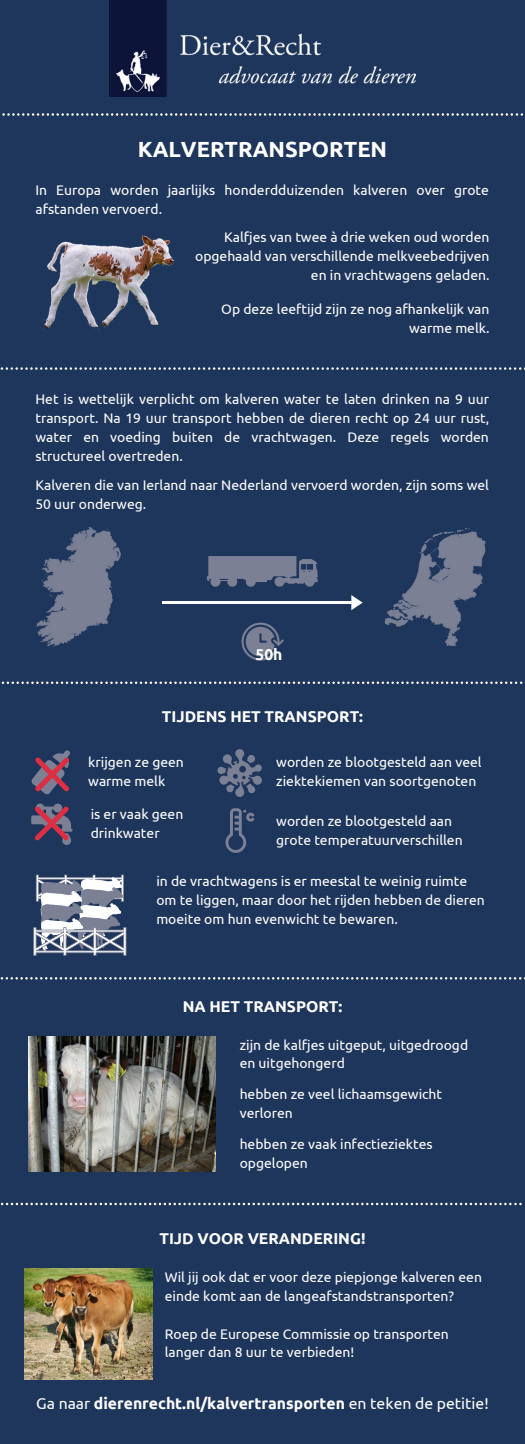
<style>
.page{position:relative;width:525px;height:1444px;background:#1e365c}
.page>*{position:absolute;margin:0;border:0;box-sizing:border-box;transform-origin:0 0}
.t1{font:700 21.88px "Ubuntu";color:#fff}
.t2{font:700 15.75px "Ubuntu";color:#fff}
.t3{font:700 15.66px "Ubuntu";color:#fff}
.t4{font:13.91px/18.9px "Ubuntu";color:#fff}
.s1{font-weight:400}
</style>
<div class="page">
<img style="left:109px;top:0;width:307px;height:96px">
<svg style="left:2px;top:113px;width:521px;height:3px"></svg>
<svg style="left:1px;top:367px;width:524px;height:3px"></svg>
<img style="left:35px;top:527px;width:85px;height:120px">
<img style="left:384px;top:528px;width:102px;height:118px">
<svg style="left:207px;top:556px;width:111px;height:31px"></svg>
<hr style="left:162px;top:601px;width:192px;height:3px;background:#fff">
<svg style="left:351px;top:595px;width:12px;height:15px"></svg>
<svg style="left:242px;top:623px;width:42px;height:37px"></svg>
<svg style="left:2px;top:681px;width:521px;height:3px"></svg>
<svg style="left:31px;top:750px;width:39px;height:45px"></svg>
<svg style="left:31px;top:803px;width:42px;height:42px"></svg>
<svg style="left:225px;top:808px;width:29px;height:45px"></svg>
<img style="left:92px;top:874px;width:32px;height:2px">
<img style="left:35px;top:874px;width:40px;height:6px">
<img style="left:35px;top:880px;width:40px;height:12px">
<img style="left:75px;top:876px;width:49px;height:16px">
<img style="left:89px;top:892px;width:38px;height:55px">
<img style="left:35px;top:892px;width:54px;height:15px">
<img style="left:71px;top:904px;width:55px;height:23px">
<img style="left:40px;top:907px;width:49px;height:20px">
<svg style="left:33px;top:927px;width:93px;height:29px"></svg>
<img style="left:44px;top:235px;width:130px;height:96px">
<svg style="left:1px;top:977px;width:524px;height:2px"></svg>
<svg style="left:1px;top:1203px;width:521px;height:2px"></svg>
<img style="left:24px;top:1269px;width:128px;height:110px">
<svg style="left:218px;top:749px;width:44px;height:48px"></svg>
<img style="left:28px;top:1036px;width:188px;height:135px">
<h1 class="t1" style="left:138px;top:137px;width:251px">KALVERTRANSPORTEN</h1>
<p class="t4" style="left:35px;top:181px;width:455px">In Europa worden jaarlijks honderdduizenden kalveren over grote afstanden vervoerd.</p>
<p class="t4" style="left:195px;top:228px;width:296px;text-align:right">Kalfjes van twee à drie weken oud worden opgehaald van verschillende melkveebedrijven en in vrachtwagens geladen.</p>
<p class="t4" style="left:221px;top:300px;width:270px;text-align:right">Op deze leeftijd zijn ze nog afhankelijk van warme melk.</p>
<p class="t4" style="left:35px;top:390px;width:455px;text-align:justify">Het is wettelijk verplicht om kalveren water te laten drinken na 9 uur transport. Na 19 uur transport hebben de dieren recht op 24 uur rust, water en voeding buiten de vrachtwagen. Deze regels worden structureel overtreden.</p>
<p class="t4" style="left:35px;top:476px;width:455px">Kalveren die van Ierland naar Nederland vervoerd worden, zijn soms wel<br>50 uur onderweg.</p>
<p class="t3" style="left:255px;top:646px;width:29px">50h</p>
<p class="t3" style="left:162px;top:707px;width:203px">TIJDENS HET TRANSPORT:</p>
<p class="t4" style="left:276px;top:752px;width:207px">worden ze blootgesteld aan veel ziektekiemen van soortgenoten</p>
<p class="t4" style="left:276px;top:811px;width:188px">worden ze blootgesteld aan grote temperatuurverschillen</p>
<p class="t4" style="left:156px;top:872px;width:330px">in de vrachtwagens is er meestal te weinig ruimte om te liggen, maar door het rijden hebben de dieren moeite om hun evenwicht te bewaren.</p>
<p class="t4" style="left:88px;top:752px;width:97px">krijgen ze geen warme melk</p>
<p class="t4" style="left:91px;top:804px;width:94px">is er vaak geen drinkwater</p>
<p class="t3" style="left:183px;top:998px;width:161px">NA HET TRANSPORT:</p>
<p class="t4" style="left:240px;top:1035px;width:230px">zijn de kalfjes uitgeput, uitgedroogd en uitgehongerd</p>
<p class="t4" style="left:240px;top:1084px;width:204px">hebben ze veel lichaamsgewicht verloren</p>
<p class="t4" style="left:240px;top:1134px;width:195px">hebben ze vaak infectieziektes opgelopen</p>
<p class="t3" style="left:159px;top:1229px;width:208px">TIJD VOOR VERANDERING!</p>
<p class="t4" style="left:165px;top:1267px;width:319px">Wil jij ook dat er voor deze piepjonge kalveren een einde komt aan de langeafstandstransporten?</p>
<p class="t4" style="left:165px;top:1324px;width:285px">Roep de Europese Commissie op transporten langer dan 8 uur te verbieden!</p>
<p class="t2" style="left:36px;top:1394px;width:454px"><span class="s1">Ga naar</span> dierenrecht.nl/kalvertransporten <span class="s1">en teken de petitie!</span></p>
</div>
